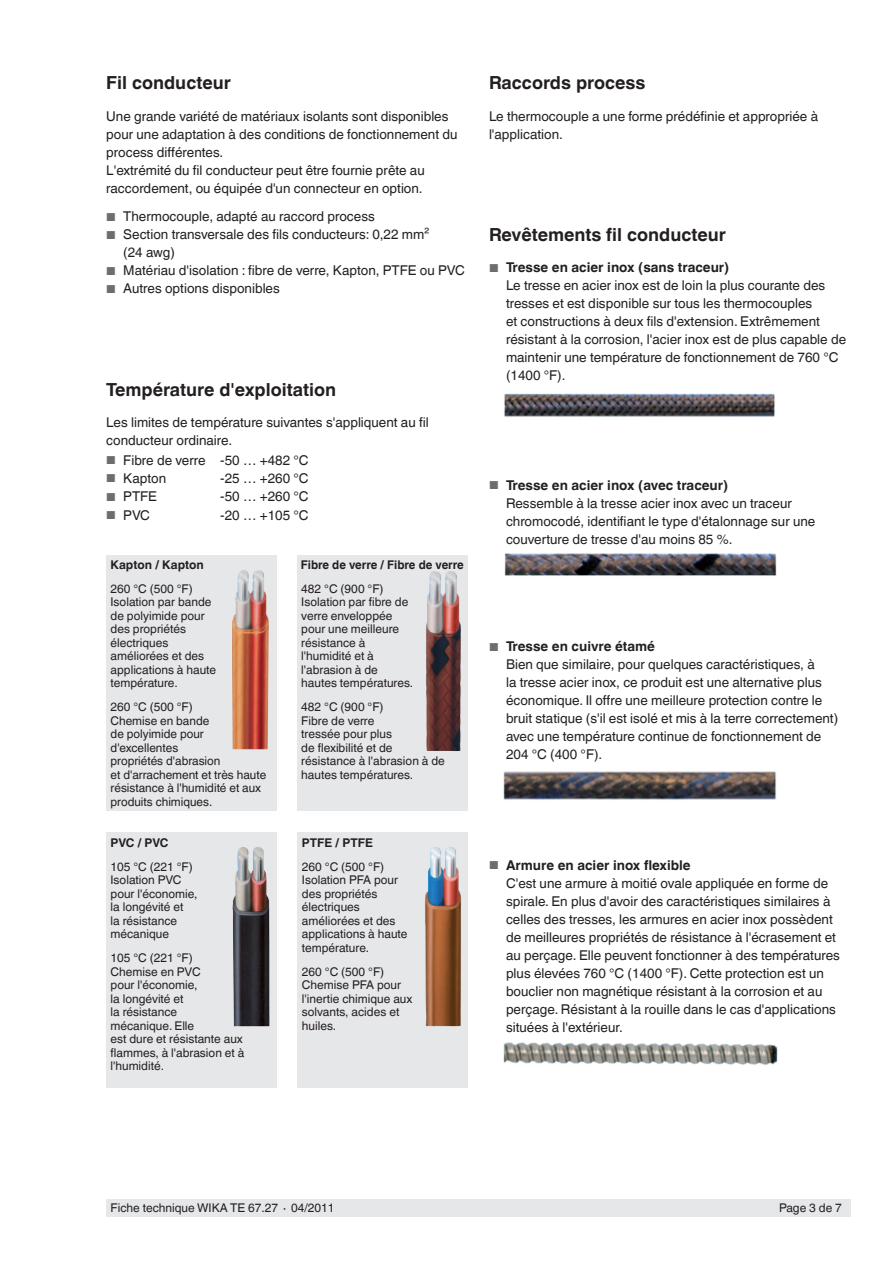
<style>
.page{position:relative;width:893px;height:1263px;background:#fff}
.page>*{position:absolute;margin:0;border:0;box-sizing:border-box;transform-origin:0 0}
.t1{font:700 18px "Helvetica World";color:#231f20}
.t2{font:13.5px/18px "Helvetica World";color:#231f20}
.t3{font:12px/13.5px "Helvetica World";color:#231f20}
.t4{font:700 12px "Helvetica World";color:#231f20}
.t5{font:700 12px "Helvetica World";color:#231f20;scale:.96 1}
.s1{font-size:11.55px;color:#6c6d70}
.s2{font-weight:700}
</style>
<div class="page">
<div style="left:106px;top:1199px;width:744px;height:17px;background:#e6e7e9"></div>
<div style="left:106px;top:556px;width:170px;height:255px;background:#e6e7e9"></div>
<div style="left:106px;top:832px;width:170px;height:255px;background:#e6e7e9"></div>
<div style="left:298px;top:556px;width:170px;height:255px;background:#e6e7e9"></div>
<div style="left:298px;top:832px;width:170px;height:255px;background:#e6e7e9"></div>
<img style="left:426px;top:571px;width:35px;height:180px">
<img style="left:232px;top:570px;width:37px;height:179px">
<img style="left:232px;top:847px;width:37px;height:179px">
<img style="left:425px;top:847px;width:36px;height:180px">
<img style="left:504px;top:393px;width:271px;height:24px">
<img style="left:504px;top:553px;width:273px;height:23px">
<img style="left:503px;top:1042px;width:275px;height:23px">
<img style="left:503px;top:771px;width:274px;height:29px">
<h1 class="t1" style="left:106px;top:73px;width:126px">Fil conducteur</h1>
<p class="t2" style="left:106px;top:107px;width:353px">Une grande variété de matériaux isolants sont disponibles pour une adaptation à des conditions de fonctionnement du process différentes.<br>L'extrémité du fil conducteur peut être fournie prête au raccordement, ou équipée d'un connecteur en option.</p>
<p class="t2" style="left:106px;top:208px;width:270px"><span class="s1">■</span> Thermocouple, adapté au raccord process</p>
<p class="t2" style="left:123px;top:226px;width:308px;text-indent:-17px"><span class="s1">■</span> Section transversale des fils conducteurs: 0,22 mm² (24 awg)</p>
<p class="t2" style="left:106px;top:262px;width:360px"><span class="s1">■</span> Matériau d'isolation : fibre de verre, Kapton, PTFE ou PVC</p>
<p class="t2" style="left:106px;top:280px;width:175px"><span class="s1">■</span> Autres options disponibles</p>
<h1 class="t1" style="left:106px;top:379px;width:231px">Température d'exploitation</h1>
<p class="t2" style="left:106px;top:413px;width:324px">Les limites de température suivantes s'appliquent au fil conducteur ordinaire.</p>
<p class="t2" style="left:106px;top:451px;width:204px"><span class="s1">■</span> Fibre de verre -50 … +482 °C</p>
<p class="t2" style="left:106px;top:469px;width:61px"><span class="s1">■</span> Kapton</p>
<p class="t2" style="left:220px;top:469px;width:90px">-25 … +260 °C</p>
<p class="t2" style="left:106px;top:488px;width:52px"><span class="s1">■</span> PTFE</p>
<p class="t2" style="left:220px;top:488px;width:90px">-50 … +260 °C</p>
<p class="t2" style="left:106px;top:506px;width:45px"><span class="s1">■</span> PVC</p>
<p class="t2" style="left:220px;top:506px;width:90px">-20 … +105 °C</p>
<p class="t4" style="left:111px;top:557px;width:95px">Kapton / Kapton</p>
<p class="t3" style="left:111px;top:582px;width:107px">260 °C (500 °F)<br>Isolation par bande de polyimide pour des propriétés électriques améliorées et des applications à haute température.</p>
<p class="t3" style="left:111px;top:700px;width:157px">260 °C (500 °F)<br>Chemise en bande<br>de polyimide pour d'excellentes<br>propriétés d'abrasion<br>et d'arrachement et très haute résistance à l'humidité et aux produits chimiques.</p>
<p class="t5" style="left:301px;top:558px;width:171px">Fibre de verre / Fibre de verre</p>
<p class="t3" style="left:301px;top:582px;width:113px">482 °C (900 °F)<br>Isolation par fibre de verre enveloppée pour une meilleure résistance à l'humidité et à l'abrasion à de hautes températures.</p>
<p class="t3" style="left:301px;top:700px;width:145px">482 °C (900 °F)<br>Fibre de verre<br>tressée pour plus<br>de flexibilité et de résistance à l'abrasion à de hautes températures.</p>
<p class="t4" style="left:111px;top:835px;width:59px">PVC / PVC</p>
<p class="t3" style="left:111px;top:860px;width:89px">105 °C (221 °F)<br>Isolation PVC pour l'économie, la longévité et<br>la résistance mécanique</p>
<p class="t3" style="left:111px;top:951px;width:135px">105 °C (221 °F)<br>Chemise en PVC<br>pour l'économie,<br>la longévité et<br>la résistance<br>mécanique. Elle<br>est dure et résistante aux flammes, à l'abrasion et à l'humidité.</p>
<p class="t4" style="left:302px;top:835px;width:73px">PTFE / PTFE</p>
<p class="t3" style="left:302px;top:860px;width:107px">260 °C (500 °F)<br>Isolation PFA pour des propriétés électriques améliorées et des applications à haute température.</p>
<p class="t3" style="left:302px;top:965px;width:112px">260 °C (500 °F)<br>Chemise PFA pour l'inertie chimique aux solvants, acides et huiles.</p>
<h1 class="t1" style="left:489px;top:73px;width:158px">Raccords process</h1>
<p class="t2" style="left:489px;top:107px;width:331px">Le thermocouple a une forme prédéfinie et appropriée à l'application.</p>
<h1 class="t1" style="left:489px;top:224px;width:238px">Revêtements fil conducteur</h1>
<p class="t2" style="left:506px;top:259px;width:342px;text-indent:-17px"><span class="s1">■</span> <span class="s2">Tresse en acier inox (sans traceur)<br></span>Le tresse en acier inox est de loin la plus courante des tresses et est disponible sur tous les thermocouples<br>et constructions à deux fils d'extension. Extrêmement résistant à la corrosion, l'acier inox est de plus capable de maintenir une température de fonctionnement de 760 °C (1400 °F).</p>
<p class="t2" style="left:506px;top:476px;width:311px;text-indent:-17px"><span class="s1">■</span> <span class="s2">Tresse en acier inox (avec traceur)<br></span>Ressemble à la tresse acier inox avec un traceur chromocodé, identifiant le type d'étalonnage sur une couverture de tresse d'au moins 85 %.</p>
<p class="t2" style="left:506px;top:638px;width:334px;text-indent:-17px"><span class="s1">■</span> <span class="s2">Tresse en cuivre étamé<br></span>Bien que similaire, pour quelques caractéristiques, à<br>la tresse acier inox, ce produit est une alternative plus économique. Il offre une meilleure protection contre le bruit statique (s'il est isolé et mis à la terre correctement) avec une température continue de fonctionnement de 204 °C (400 °F).</p>
<p class="t2" style="left:506px;top:856px;width:335px;text-indent:-17px"><span class="s1">■</span> <span class="s2">Armure en acier inox flexible<br></span>C'est une armure à moitié ovale appliquée en forme de spirale. En plus d'avoir des caractéristiques similaires à celles des tresses, les armures en acier inox possèdent de meilleures propriétés de résistance à l'écrasement et au perçage. Elle peuvent fonctionner à des températures plus élevées 760 °C (1400 °F). Cette protection est un bouclier non magnétique résistant à la corrosion et au perçage. Résistant à la rouille dans le cas d'applications situées à l'extérieur.</p>
<p class="t3" style="left:111px;top:1201px;width:225px">Fiche technique WIKA TE 67.27 ∙ 04/2011</p>
<p class="t3" style="left:779px;top:1201px;width:64px">Page 3 de 7</p>
</div>
